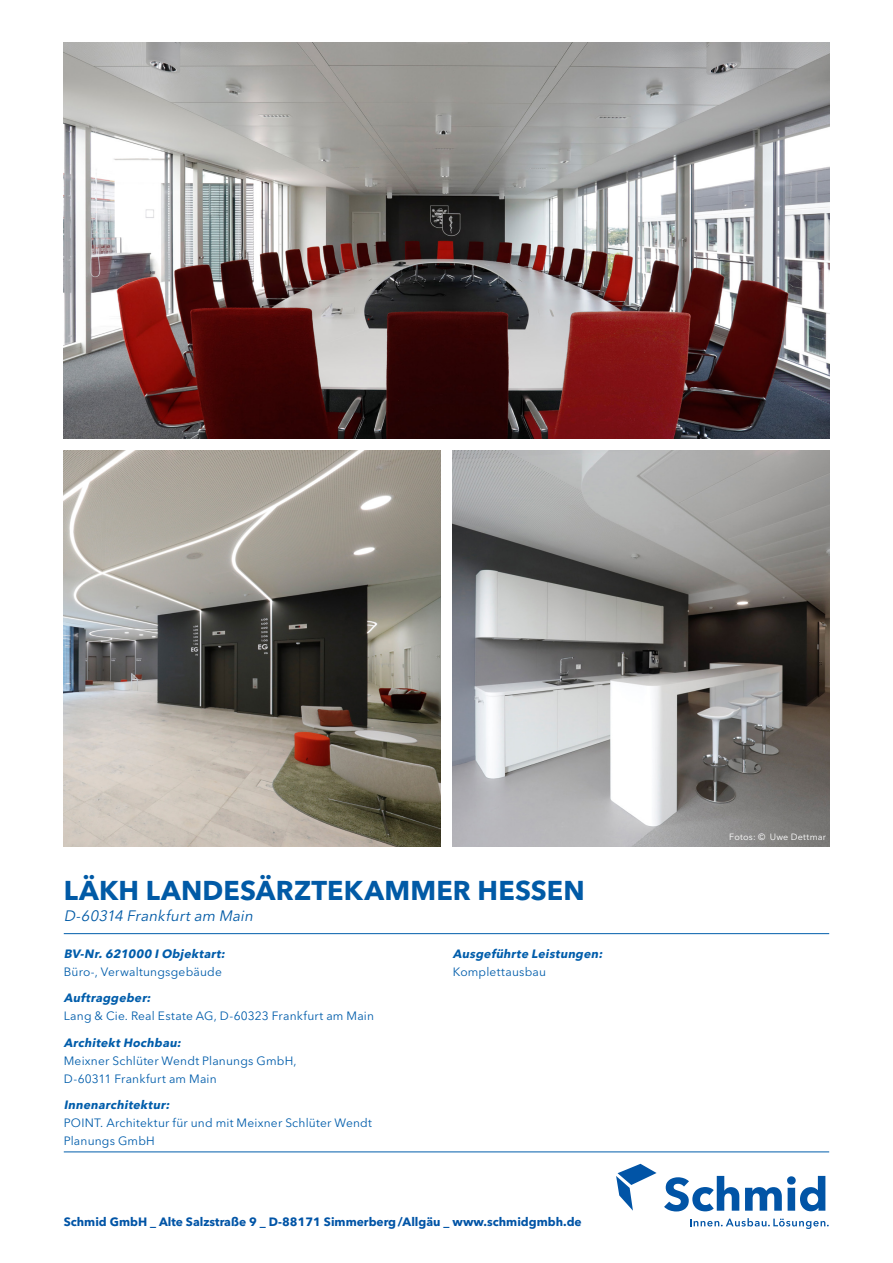
<style>
.page{position:relative;width:893px;height:1263px;background:#fff}
.page>*{position:absolute;margin:0;border:0;box-sizing:border-box;transform-origin:0 0}
.Subheadline{font:700 27px "Avenir Next LT Pro";letter-spacing:.01em;color:#015aa6}
.Subheadline_ORt{font:italic 15px "Avenir Next LT Pro";color:#015aa6}
.Fließtext{font:12px/18px "Avenir Next LT Pro";letter-spacing:.015em;color:#015dab}
.t1{font:700 12px "Avenir Next LT Pro";color:#0154a6}
.Fließtext-2{font:italic 700 12px/18px "Avenir Next LT Pro";color:#015dab}
.Fließtext-3{font:9px "Avenir Next LT Pro";letter-spacing:.025em;color:#fff}
.s1{font-weight:700;font-style:italic}
.s2{font-weight:400;font-style:normal}
</style>
<div class="page">
<svg style="left:690px;top:1218px;width:139px;height:11px"></svg>
<svg style="left:664px;top:1176px;width:161px;height:35px"></svg>
<svg style="left:616px;top:1164px;width:41px;height:47px"></svg>
<hr style="left:64px;top:1152px;width:765px;height:1px;background:#015dab">
<hr style="left:64px;top:933px;width:765px;height:1px;background:#015dab">
<img style="left:64px;top:43px;width:765px;height:395px">
<img style="left:64px;top:451px;width:376px;height:395px">
<img style="left:453px;top:451px;width:376px;height:395px">
<p class="Subheadline" style="left:64px;top:874px;width:522px">LÄKH LANDESÄRZTEKAMMER HESSEN</p>
<p class="Subheadline_ORt" style="left:64px;top:907px;width:194px">D-60314 Frankfurtam Main</p>
<p class="Fließtext" style="left:64px;top:944px;width:165px"><span class="s1">BV-Nr.621000 IObjektart:<br></span>Büro-, Verwaltungsgebäude</p>
<p class="Fließtext" style="left:64px;top:989px;width:312px"><span class="s1">Auftraggeber:<br></span>Lang &amp; Cie. Real Estate AG, D-60323 Frankfurt am Main</p>
<p class="Fließtext" style="left:64px;top:1033px;width:234px"><span class="s1">ArchitektHochbau:<br></span>Meixner Schlüter Wendt Planungs GmbH,<br>D-60311 Frankfurt am Main</p>
<p class="Fließtext" style="left:64px;top:1096px;width:310px"><span class="s1">Innenarchitektur:<br></span>POINT. Architektur für und mit Meixner Schlüter Wendt<br>Planungs GmbH</p>
<p class="Fließtext-2" style="left:453px;top:944px;width:154px">Ausgeführte Leistungen:<br><span class="s2">Komplettausbau</span></p>
<p class="t1" style="left:64px;top:1215px;width:519px">Schmid GmbH _ Alte Salzstraße 9 _ D-88171 Simmerberg/Allgäu _ www.schmidgmbh.de</p>
<p class="Fließtext-3" style="left:729px;top:831px;width:99px">Fotos: © Uwe Dettmar</p>
</div>
